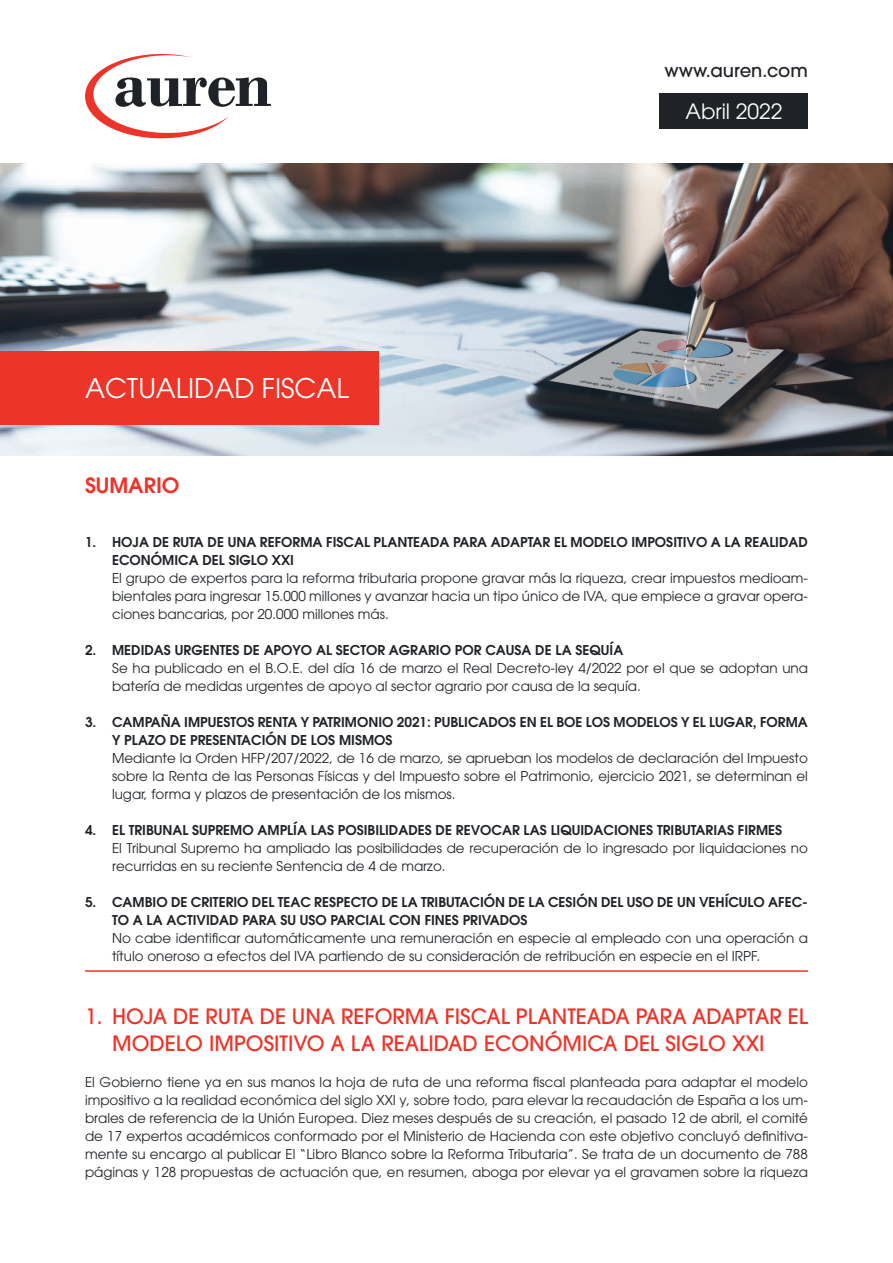
<style>
.page{position:relative;width:893px;height:1263px;background:#fff}
.page>*{position:absolute;margin:0;border:0;box-sizing:border-box;transform-origin:0 0}
.t1{font:27px "ITC Avant Garde Pro";color:#fff}
.t2{font:500 21px/27px "ITC Avant Garde Pro";color:#ed3429}
.t3{font:21px "ITC Avant Garde Pro";color:#fff}
.t4{font:600 21px "ITC Avant Garde Pro";color:#ed3429}
.t5{font:500 18px "ITC Avant Garde Pro";color:#1f2327}
.t6{font:13.5px/18px "ITC Avant Garde Pro";color:#1f2327;text-align:justify}
.t7{font:600 13.5px/18px "ITC Avant Garde Pro";color:#1f2327}
</style>
<div class="page">
<svg style="left:85px;top:54px;width:186px;height:84px"></svg>
<img style="left:0;top:163px;width:893px;height:292px">
<div style="left:0;top:351px;width:378px;height:73px;background:#ed3429"></div>
<div style="left:660px;top:93px;width:148px;height:36px;background:#1f2327"></div>
<hr style="left:85px;top:970px;width:723px;height:2px;background:#ed3429">
<h1 class="t1" style="left:85px;top:371px;width:265px">ACTUALIDAD FISCAL</h1>
<h2 class="t4" style="left:85px;top:471px;width:96px">SUMARIO</h2>
<h3 class="t5" style="left:664px;top:59px;width:145px">www.auren.com</h3>
<h2 class="t3" style="left:685px;top:98px;width:98px">Abril 2022</h2>
<p class="t7" style="left:112px;top:533px;width:697px;text-indent:-27px">1. HOJA DE RUTA DE UNA REFORMA FISCAL PLANTEADA PARA ADAPTAR EL MODELO IMPOSITIVO A LA REALIDAD<br>ECONÓMICA DEL SIGLO XXI</p>
<p class="t6" style="left:112px;top:569px;width:697px">El grupo de expertos para la reforma tributaria propone gravar más la riqueza, crear impuestos medioam&shy;bientales para ingresar 15.000 millones y avanzar hacia un tipo único de IVA, que empiece a gravar opera&shy;ciones bancarias, por 20.000 millones más.</p>
<p class="t7" style="left:85px;top:641px;width:540px">2. MEDIDAS URGENTES DE APOYO AL SECTOR AGRARIO POR CAUSA DE LA SEQUÍA</p>
<p class="t6" style="left:112px;top:659px;width:697px">Se ha publicado en el B.O.E. del día 16 de marzo el Real Decreto-ley 4/2022 por el que se adoptan una batería de medidas urgentes de apoyo al sector agrario por causa de la sequía.</p>
<p class="t7" style="left:112px;top:713px;width:697px;text-indent:-27px">3. CAMPAÑA IMPUESTOS RENTA Y PATRIMONIO 2021: PUBLICADOS EN EL BOE LOS MODELOS Y EL LUGAR, FORMA<br>Y PLAZO DE PRESENTACIÓN DE LOS MISMOS</p>
<p class="t6" style="left:112px;top:749px;width:697px">Mediante la Orden HFP/207/2022, de 16 de marzo, se aprueban los modelos de declaración del Impuesto sobre la Renta de las Personas Físicas y del Impuesto sobre el Patrimonio, ejercicio 2021, se determinan el lugar, forma y plazos de presentación de los mismos.</p>
<p class="t7" style="left:85px;top:821px;width:699px">4. EL TRIBUNAL SUPREMO AMPLÍA LAS POSIBILIDADES DE REVOCAR LAS LIQUIDACIONES TRIBUTARIAS FIRMES</p>
<p class="t6" style="left:112px;top:839px;width:697px">El Tribunal Supremo ha ampliado las posibilidades de recuperación de lo ingresado por liquidaciones no recurridas en su reciente Sentencia de 4 de marzo.</p>
<p class="t7" style="left:112px;top:893px;width:697px;text-indent:-27px">5. CAMBIO DE CRITERIO DEL TEAC RESPECTO DE LA TRIBUTACIÓN DE LA CESIÓN DEL USO DE UN VEHÍCULO AFEC-<br>TO A LA ACTIVIDAD PARA SU USO PARCIAL CON FINES PRIVADOS</p>
<p class="t6" style="left:112px;top:929px;width:697px">No cabe identificar automáticamente una remuneración en especie al empleado con una operación a título oneroso a efectos del IVA partiendo de su consideración de retribución en especie en el IRPF.</p>
<h2 class="t2" style="left:112px;top:1002px;width:697px;text-indent:-27px">1. HOJA DE RUTA DE UNA REFORMA FISCAL PLANTEADA PARA ADAPTAR EL<br>MODELO IMPOSITIVO A LA REALIDAD ECONÓMICA DEL SIGLO XXI</h2>
<p class="t6" style="left:85px;top:1073px;width:724px">El Gobierno tiene ya en sus manos la hoja de ruta de una reforma fiscal planteada para adaptar el modelo impositivo a la realidad económica del siglo XXI y, sobre todo, para elevar la recaudación de España a los um&shy;brales de referencia de la Unión Europea. Diez meses después de su creación, el pasado 12 de abril, el comité de 17 expertos académicos conformado por el Ministerio de Hacienda con este objetivo concluyó definitiva&shy;mente su encargo al publicar El “Libro Blanco sobre la Reforma Tributaria”. Se trata de un documento de 788 páginas y 128 propuestas de actuación que, en resumen, aboga por elevar ya el gravamen sobre la riqueza</p>
</div>
